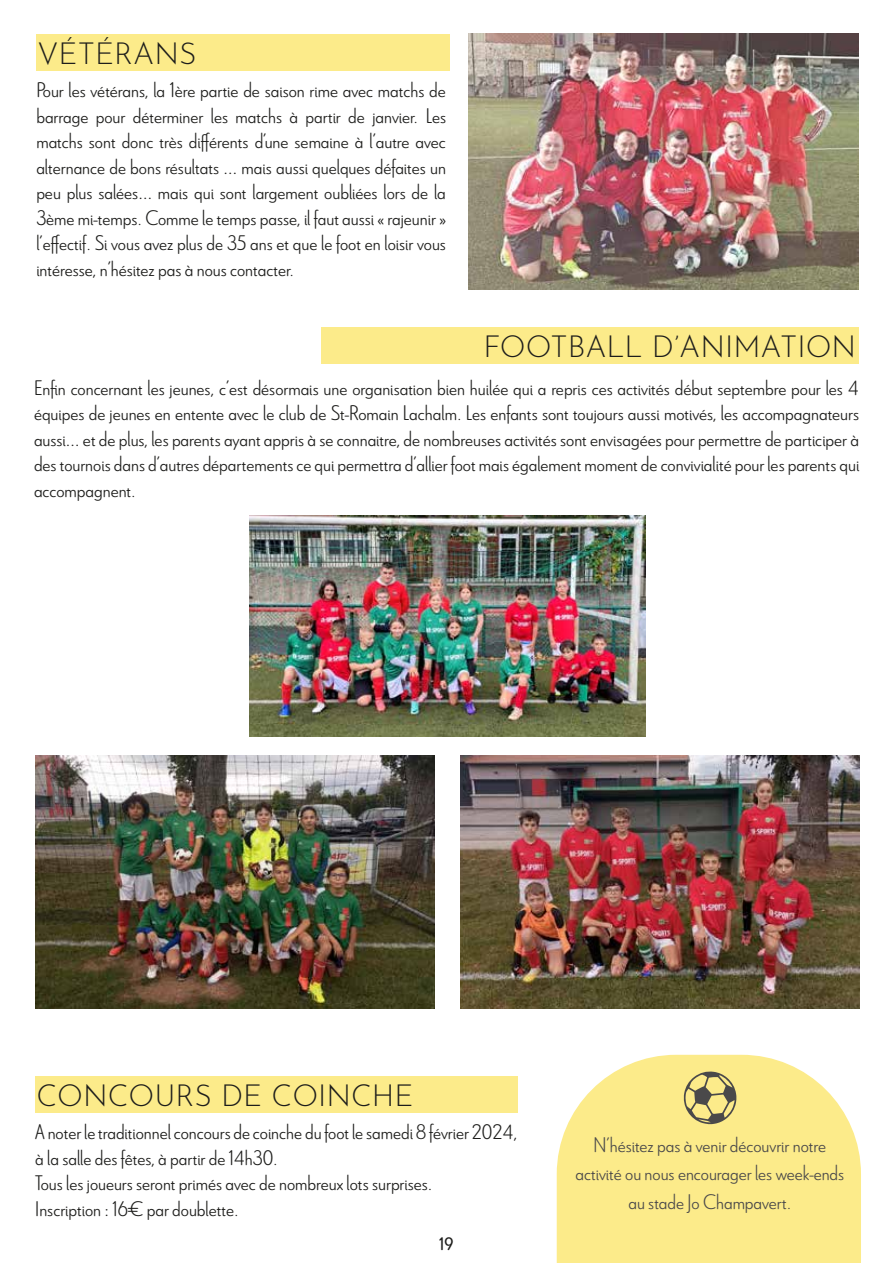
<style>
.page{position:relative;width:893px;height:1263px;background:#fff}
.page>*{position:absolute;margin:0;border:0;box-sizing:border-box;transform-origin:0 0}
.t1{font:300 30px "Josefin Sans";color:#1d1d1b}
.t2{font:300 21px/25.5px "Le Havre Rounded";color:#1d1d1b;text-align:justify}
.t3{font:300 21px/28.5px "Le Havre Rounded";color:#4a494a;text-align:center}
.t4{font:18px "Le Havre Rounded";color:#1d1d1b}
</style>
<div class="page">
<div style="left:321px;top:327px;width:538px;height:37px;background:#fceb8a"></div>
<div style="left:35px;top:1076px;width:482px;height:37px;background:#fceb8a"></div>
<svg style="left:557px;top:1055px;width:304px;height:208px;background:#fcec95"></svg>
<div style="left:36px;top:34px;width:414px;height:37px;background:#fceb8a"></div>
<img style="left:468px;top:34px;width:391px;height:255px">
<img style="left:36px;top:755px;width:398px;height:253px">
<img style="left:250px;top:515px;width:396px;height:221px">
<img style="left:461px;top:755px;width:398px;height:253px">
<svg style="left:682px;top:1071px;width:54px;height:53px;background:#beb373"></svg>
<h1 class="t1" style="left:38px;top:30px;width:160px">VÉTÉRANS</h1>
<p class="t2" style="left:36px;top:78px;width:411px">Pour les vétérans, la 1ère partie de saison rime avec matchs de barrage pour déterminer les matchs à partir de janvier. Les matchs sont donc très différents d’une semaine à l’autre avec alternance de bons résultats … mais aussi quelques défaites un peu plus salées… mais qui sont largement oubliées lors de la 3ème mi-temps. Comme le temps passe, il faut aussi « rajeunir » l’effectif. Si vous avez plus de 35 ans et que le foot en loisir vous intéresse, n’hésitez pas à nous contacter.</p>
<h1 class="t1" style="left:483px;top:323px;width:374px">FOOTBALL D’ANIMATION</h1>
<p class="t2" style="left:34px;top:375px;width:827px">Enfin concernant les jeunes, c’est désormais une organisation bien huilée qui a repris ces activités début septembre pour les 4 équipes de jeunes en entente avec le club de St-Romain Lachalm. Les enfants sont toujours aussi motivés, les accompagnateurs aussi… et de plus, les parents ayant appris à se connaitre, de nombreuses activités sont envisagées pour permettre de participer à des tournois dans d’autres départements ce qui permettra d’allier foot mais également moment de convivialité pour les parents qui accompagnent.</p>
<h1 class="t1" style="left:36px;top:1072px;width:379px">CONCOURS DE COINCHE</h1>
<p class="t2" style="left:35px;top:1120px;width:483px;text-align:left">A noter le traditionnel concours de coinche du foot le samedi 8 février 2024, à la salle des fêtes, à partir de 14h30.<br>Tous les joueurs seront primés avec de nombreux lots surprises.<br>Inscription : 16€ par doublette.</p>
<p class="t4" style="left:439px;top:1234px;width:16px">19</p>
<p class="t3" style="left:575px;top:1131px;width:270px">N’hésitez pas à venir découvrir notre activité ou nous encourager les week-ends au stade Jo Champavert.</p>
</div>
